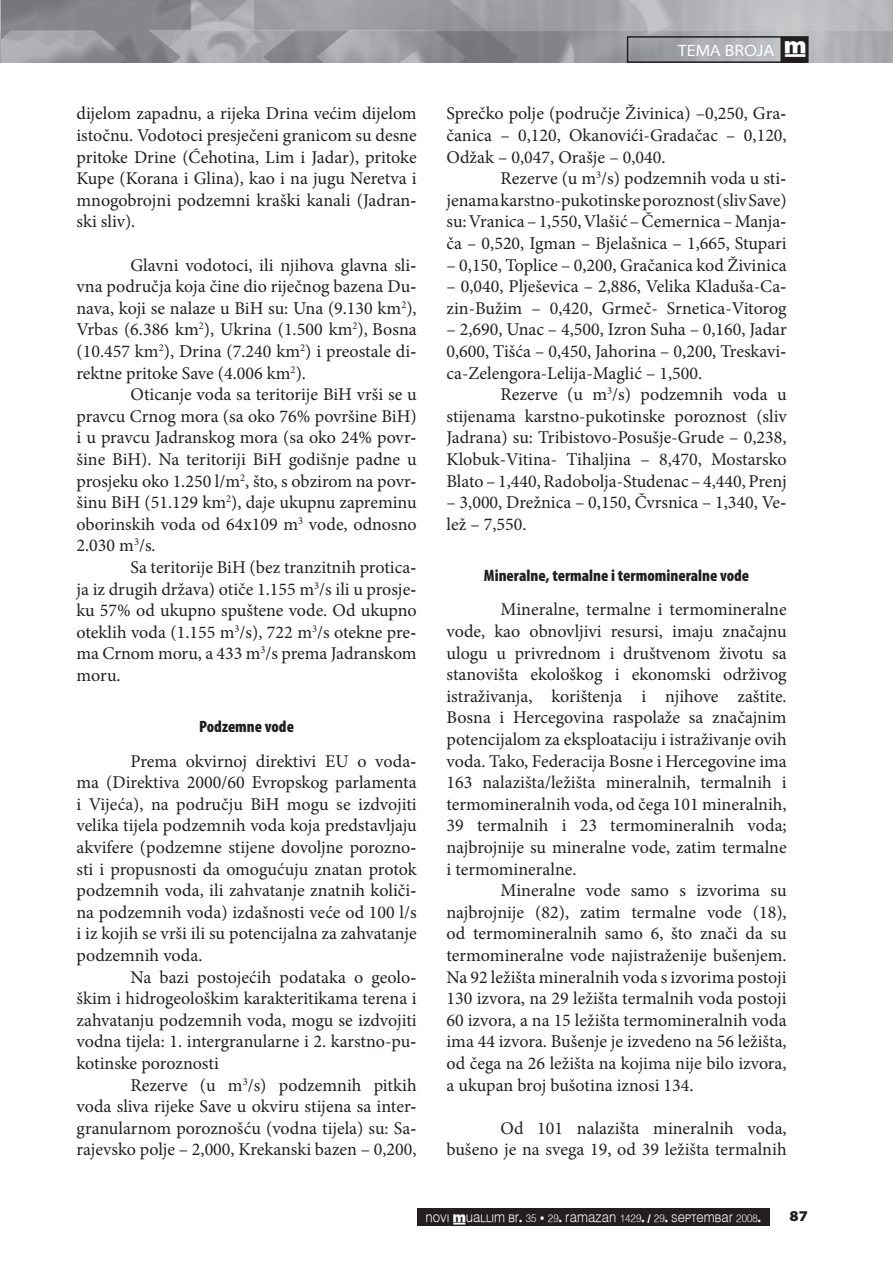
<style>
.page{position:relative;width:893px;height:1263px;background:#fff}
.page>*{position:absolute;margin:0;border:0;box-sizing:border-box;transform-origin:0 0}
.t1{font:18px/21.6px "Minion Pro";color:#231f20;text-align:justify}
.t2{font:900 condensed 16.5px "Myriad Pro";color:#231f20}
.t3{font:semi-expanded 16.5px "Myriad Pro";color:#fff}
.t4{font:900 semi-expanded 15px "Myriad Pro";color:#231f20}
.t5{font:10.8px "Muallim";color:#f9f9f9;scale:.91 1}
.s1{font-family:"Muallim";font-stretch:normal}
</style>
<div class="page">
<img style="left:0;top:0;width:893px;height:62px">
<div style="left:783px;top:37px;width:25px;height:25px;background:#231f20"></div>
<div style="left:782px;top:36px;width:27px;height:27px;border:2px solid #231f20"></div>
<div style="left:627px;top:36px;width:155px;height:27px;border:2px solid #231f20"></div>
<div style="left:417px;top:1208px;width:353px;height:17px;background:#231f20"></div>
<p class="t1" style="left:76px;top:103px;width:342px">dijelom zapadnu, a rijeka Drina većim dijelom istočnu. Vodotoci presječeni granicom su desne pritoke Drine (Ćehotina, Lim i Jadar), pritoke Kupe (Korana i Glina), kao i na jugu Neretva i mnogobrojni podzemni kraški kanali (Jadrans ski sliv).</p>
<p class="t1" style="left:76px;top:254px;width:342px;text-indent:54px">Glavni vodotoci, ili njihova glavna sliv vna područja koja čine dio riječnog bazena Dun nava, koji se nalaze u BiH su: Una (9.1 30 km<sup>2</sup>), Vrbas (6.386 km<sup>2</sup>), Ukrina (1 .500 km<sup>2</sup>), Bosna (1 0.457 km<sup>2</sup>), Drina (7.240 km<sup>2</sup>) i preostale dir rektne pritoke Save (4.006 km<sup>2</sup>).</p>
<p class="t1" style="left:76px;top:384px;width:342px;text-indent:54px">Oticanje voda sa teritorije BiH vrši se u pravcu Crnog mora (sa oko 76% površine BiH) i u pravcu Jadranskog mora (sa oko 24% površ šine BiH). Na teritoriji BiH godišnje padne u prosjeku oko 1 .250 l/m<sup>2</sup>, što, s obzirom na površ šinu BiH (51 .1 29 km<sup>2</sup>), daje ukupnu zapreminu oborinskih voda od 64x1 09 m<sup>3</sup> vode, odnosno 2.030 m<sup>3</sup>/s.</p>
<p class="t1" style="left:76px;top:556px;width:342px;text-indent:54px">Sa teritorije BiH (bez tranzitnih proticaj ja iz drugih država) otiče 1 .1 55 m<sup>3</sup>/s ili u prosjek ku 57% od ukupno spuštene vode. Od ukupno oteklih voda (1 .1 55 m<sup>3</sup>/s), 722 m<sup>3</sup>/s otekne prem ma Crnom moru, a 433 m<sup>3</sup>/s prema Jadranskom moru.</p>
<p class="t2" style="left:199px;top:717px;width:96px">Podzemne vode</p>
<p class="t1" style="left:76px;top:750px;width:342px;text-indent:54px">Prema okvirnoj direktivi EU o vodam ma (Direktiva 2000/60 Evropskog parlamenta i Vijeća), na području BiH mogu se izdvojiti velika tijela podzemnih voda koja predstavljaju akvifere (podzemne stijene dovoljne poroznos sti i propusnosti da omogućuju znatan protok podzemnih voda, ili zahvatanje znatnih količin na podzemnih voda) izdašnosti veće od 1 00 l/s i iz kojih se vrši ili su potencijalna za zahvatanje podzemnih voda.</p>
<p class="t1" style="left:76px;top:966px;width:342px;text-indent:54px">Na bazi postojećih podataka o geološ škim i hidrogeološkim karakteritikama terena i zahvatanju podzemnih voda, mogu se izdvojiti vodna tijela: 1 . intergranularne i 2. karstno-puk kotinske poroznosti</p>
<p class="t1" style="left:76px;top:1074px;width:342px;text-indent:54px">Rezerve (u m<sup>3</sup>/s) podzemnih pitkih voda sliva rijeke Save u okviru stijena sa interg granularnom poroznošću (vodna tijela) su: Sar rajevsko polje – 2,000, Krekanski bazen – 0,200,</p>
<p class="t3" style="left:678px;top:41px;width:130px">TEMA BROJA <span class="s1">†</span></p>
<p class="t1" style="left:446px;top:103px;width:342px">Sprečko polje (područje Živinica) –0,250, Grač čanica – 0,1 20, Okanovići-Gradačac – 0,1 20, Odžak – 0,047, Orašje – 0,040.</p>
<p class="t1" style="left:446px;top:168px;width:342px;text-indent:54px">Rezerve (u m<sup>3</sup>/s) podzemnih voda u stij jenama karstno-pukotinske poroznost (sliv Save) su: Vranica – 1 ,550, Vlašić – Čemernica – Manjač ča – 0,520, Igman – Bjelašnica – 1 ,665, Stupari</p>
<p class="t1" style="left:446px;top:254px;width:342px">– 0,1 50, Toplice – 0,200, Gračanica kod Živinica</p>
<p class="t1" style="left:446px;top:276px;width:342px">– 0,040, Plješevica – 2,886, Velika Kladuša-Caz zin-Bužim – 0,420, Grmeč- Srnetica-Vitorog</p>
<p class="t1" style="left:446px;top:319px;width:342px">– 2,690, Unac – 4,500, Izron Suha – 0,1 60, Jadar 0,600, Tišća – 0,450, Jahorina – 0,200, Treskavic ca-Zelengora-Lelija-Maglić – 1 ,500.</p>
<p class="t1" style="left:446px;top:384px;width:342px;text-indent:54px">Rezerve (u m<sup>3</sup>/s) podzemnih voda u stijenama karstno-pukotinske poroznost (sliv Jadrana) su: Tribistovo-Posušje-Grude – 0,238, Klobuk-Vitina- Tihaljina – 8,470, Mostarsko Blato – 1 ,440, Radobolja-Studenac – 4,440, Prenj</p>
<p class="t1" style="left:446px;top:492px;width:340px">– 3,000, Drežnica – 0,1 50, Čvrsnica – 1 ,340, Vel lež – 7,550.</p>
<p class="t2" style="left:484px;top:566px;width:267px">Mineralne, termalne i termomineralne vode</p>
<p class="t1" style="left:446px;top:599px;width:342px;text-indent:54px">Mineralne, termalne i termomineralne vode, kao obnovljivi resursi, imaju značajnu ulogu u privrednom i društvenom životu sa stanovišta ekološkog i ekonomski održivog istraživanja, korištenja i njihove zaštite.<br>Bosna i Hercegovina raspolaže sa značajnim potencijalom za eksploataciju i istraživanje ovih voda. Tako, Federacija Bosne i Hercegovine ima 1 63 nalazišta/ležišta mineralnih, termalnih i termomineralnih voda, od čega 1 01 mineralnih, 39 termalnih i 23 termomineralnih voda; najbrojnije su mineralne vode, zatim termalne i termomineralne.</p>
<p class="t1" style="left:446px;top:880px;width:342px;text-indent:54px">Mineralne vode samo s izvorima su najbrojnije (82), zatim termalne vode (18 ), od termomineralnih samo 6, što znači da su termomineralne vode najistraženije bušenjem.<br>Na 92 ležišta mineralnih voda s izvorima postoji 1 30 izvora, na 29 ležišta termalnih voda postoji 60 izvora, a na 1 5 ležišta termomineralnih voda ima 44 izvora. Bušenje je izvedeno na 56 ležišta, od čega na 26 ležišta na kojima nije bilo izvora, a ukupan broj bušotina iznosi 1 34.</p>
<p class="t1" style="left:446px;top:1117px;width:342px;text-align:right">Od 1 01 nalazišta mineralnih voda, bušeno je na svega 1 9, od 39 ležišta termalnih</p>
<p class="t5" style="left:426px;top:1210px;width:370px">NOVI †UALLIM BR. 35 • 29. RAMAZAN 1429. / 29. SEPTEMBAR 2008.</p>
<p class="t4" style="left:789px;top:1208px;width:20px">87</p>
</div>
